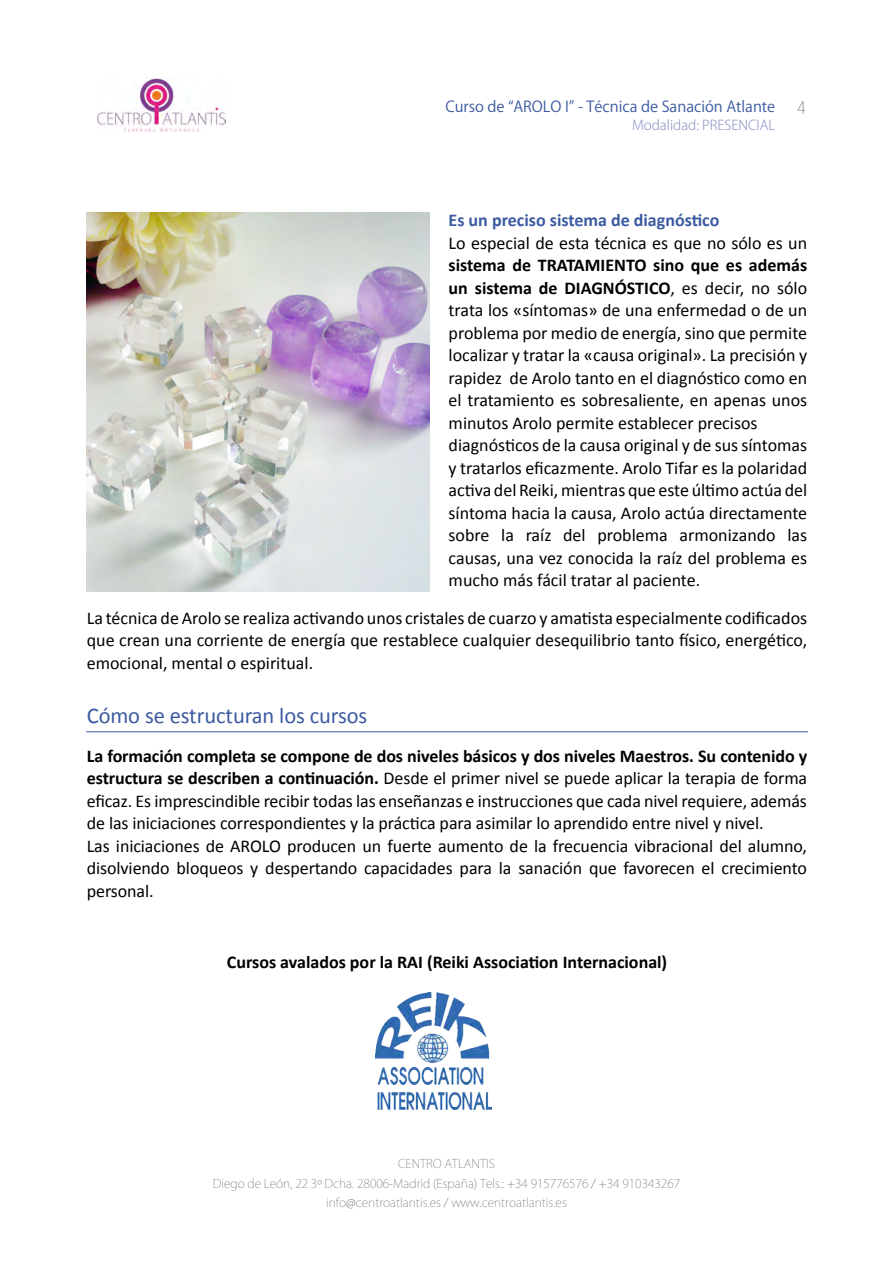
<style>
.page{position:relative;width:893px;height:1263px;background:#fff}
.page>*{position:absolute;margin:0;border:0;box-sizing:border-box;transform-origin:0 0}
.t1{font:22.5px "Calibri";letter-spacing:-.005em;color:#3c5aa1}
.t2{font:18px/22.5px "Calibri";letter-spacing:-.005em;color:#000}
.t3{font:700 18px "Calibri";color:#000}
.t4{font:700 18px "Calibri";color:#3c5aa1}
.t5{font:100 condensed 18px "Helvetica Neue LT Std";color:#7b7c7e}
.t6{font:15px "Koz Go Pr 6 N";color:#3c5aa1}
.t7{font:300 13.5px "Koz Go Pr 6 N";color:#8f96c6}
.t8{font:200 12px/19.5px "Koz Go Pr 6 N";color:#707172;text-align:center}
.s1{font-weight:700}
</style>
<div class="page">
<img style="left:98px;top:79px;width:128px;height:53px">
<img style="left:87px;top:213px;width:342px;height:378px">
<hr style="left:86px;top:731px;width:722px;height:1px;background:#3c5aa1">
<img style="left:376px;top:993px;width:115px;height:117px">
<p class="t6" style="left:445px;top:98px;width:331px">Curso de “AROLO I” - Técnica de Sanación Atlante</p>
<p class="t7" style="left:632px;top:117px;width:145px">Modalidad: PRESENCIAL</p>
<p class="t5" style="left:797px;top:97px;width:10px">4</p>
<p class="t4" style="left:449px;top:209px;width:272px">Es un preciso sistema de diagnóstico</p>
<p class="t2" style="left:449px;top:231px;width:360px">Lo especial de esta técnica es que no sólo es un</p>
<p class="t2" style="left:449px;top:254px;width:360px"><span class="s1">sistema de TRATAMIENTO sino que es además un sistema de DIAGNÓSTICO</span>, es decir, no sólo trata los «síntomas» de una enfermedad o de un problema por medio de energía, sino que permite localizar y tratar la «causa original». La precisión y rapidez de Arolo tanto en el diagnóstico como en el tratamiento es sobresaliente, en apenas unos minutos Arolo permite establecer precisos diagnósticos de la causa original y de sus síntomas y tratarlos eficazmente. Arolo Tifar es la polaridad activa del Reiki, mientras que este último actúa del síntoma hacia la causa, Arolo actúa directamente sobre la raíz del problema armonizando las causas, una vez conocida la raíz del problema es mucho más fácil tratar al paciente.</p>
<p class="t2" style="left:87px;top:607px;width:722px;text-align:justify">La técnica de Arolo se realiza activando unos cristales de cuarzo y amatista especialmente codificados que crean una corriente de energía que restablece cualquier desequilibrio tanto físico, energético, emocional, mental o espiritual.</p>
<p class="t1" style="left:87px;top:701px;width:282px">Cómo se estructuran los cursos</p>
<p class="t2" style="left:87px;top:745px;width:722px"><span class="s1">La formación completa se compone de dos niveles básicos y dos niveles Maestros. Su contenido y estructura se describen a continuación.</span> Desde el primer nivel se puede aplicar la terapia de forma eficaz. Es imprescindible recibir todas las enseñanzas e instrucciones que cada nivel requiere, además de las iniciaciones correspondientes y la práctica para asimilar lo aprendido entre nivel y nivel.<br>Las iniciaciones de AROLO producen un fuerte aumento de la frecuencia vibracional del alumno, disolviendo bloqueos y despertando capacidades para la sanación que favorecen el crecimiento personal.</p>
<p class="t3" style="left:227px;top:951px;width:442px">Cursos avalados por la RAI (Reiki Association Internacional)</p>
<p class="t8" style="left:213px;top:1154px;width:469px">CENTRO ATLANTIS<br>Diego de León, 22 3º Dcha. 28006-Madrid (España) Tels.: +34 915776576 / +34 910343267 info@centroatlantis.es / www.centroatlantis.es</p>
</div>
